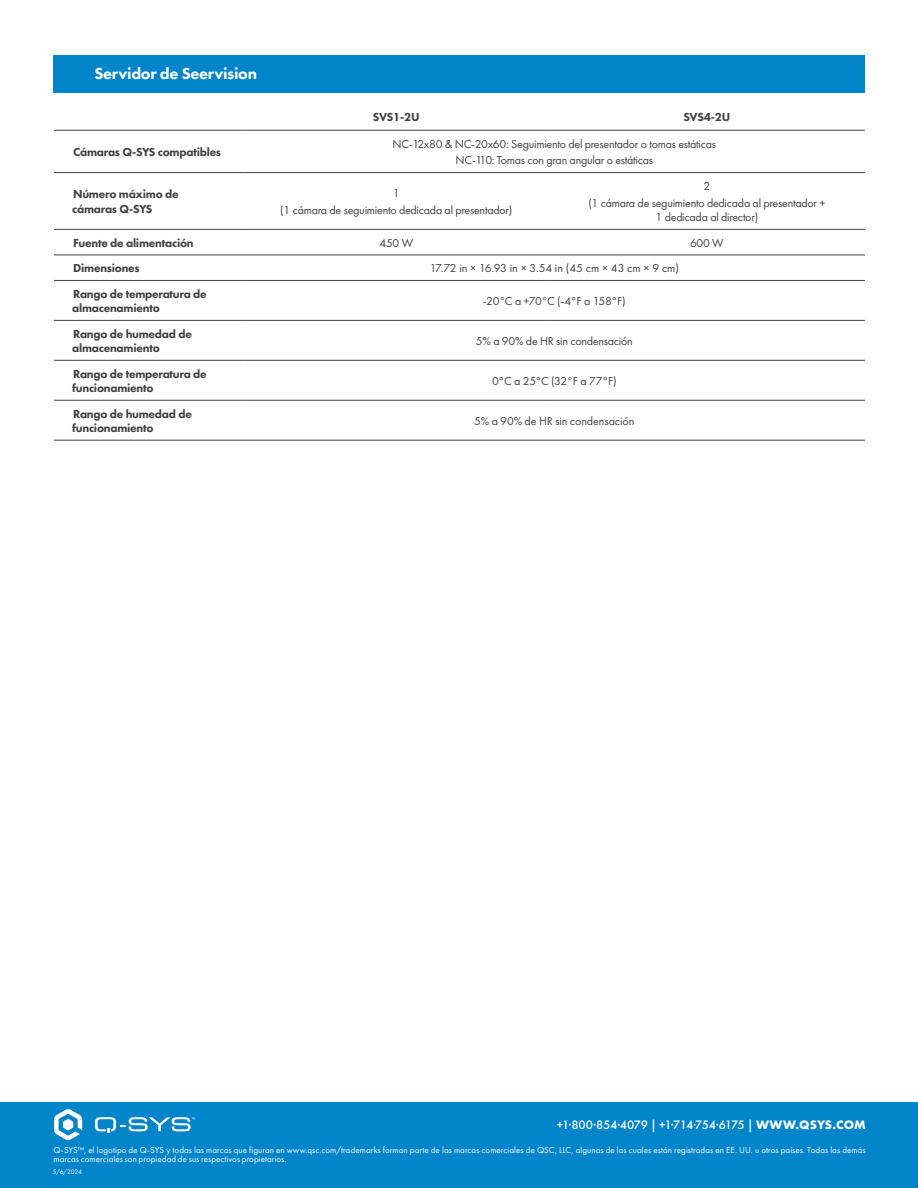
<style>
.page{position:relative;width:918px;height:1188px;background:#fff}
.page>*{position:absolute;margin:0;border:0;box-sizing:border-box;transform-origin:0 0}
.Bullet_Title{font:800 16.5px "Futura PT";letter-spacing:-.02em;color:#fff}
.t1{font:500 12.75px "Futura PT";letter-spacing:-.03em;color:#fff}
.spec_sheet_left_col{font:800 12px/14.4px "Futura PT";letter-spacing:-.02em;color:#414141}
.table_specs_bold{font:12px/14.4px "Futura PT";letter-spacing:-.02em;color:#414141;text-align:center}
.spec_sheet_center{font:12px "Futura PT";letter-spacing:-.005em;color:#414042}
.table_specs_bold-2{font:12px "Futura PT";color:#414141}
.spec_sheet_center-2{font:12px "Futura PT";letter-spacing:-.02em;color:#414141}
.t2{font:9px/9px "Futura PT";letter-spacing:.005em;color:#fff}
.t3{font:6.75px "Futura PT";color:#fff}
.s1{font-weight:700}
</style>
<div class="page">
<div style="left:53px;top:55px;width:812px;height:37px;background:#0084ca"></div>
<div style="left:0;top:1102px;width:918px;height:86px;background:#0084ca"></div>
<svg style="left:54px;top:1109px;width:28px;height:31px"></svg>
<svg style="left:95px;top:1117px;width:100px;height:16px"></svg>
<hr style="left:244px;top:130px;width:305px;height:1px;background:#414141">
<hr style="left:549px;top:130px;width:316px;height:1px;background:#414141">
<hr style="left:54px;top:130px;width:190px;height:1px;background:#414042">
<hr style="left:54px;top:440px;width:190px;height:1px;background:#414042">
<hr style="left:244px;top:440px;width:305px;height:1px;background:#414042">
<hr style="left:549px;top:440px;width:316px;height:1px;background:#414042">
<hr style="left:54px;top:172px;width:190px;height:1px;background:#414042">
<hr style="left:54px;top:229px;width:190px;height:1px;background:#414042">
<hr style="left:54px;top:255px;width:190px;height:1px;background:#414042">
<hr style="left:54px;top:280px;width:190px;height:1px;background:#414042">
<hr style="left:54px;top:320px;width:190px;height:1px;background:#414042">
<hr style="left:54px;top:360px;width:190px;height:1px;background:#414042">
<hr style="left:54px;top:400px;width:190px;height:1px;background:#414042">
<hr style="left:244px;top:172px;width:305px;height:1px;background:#414042">
<hr style="left:549px;top:172px;width:316px;height:1px;background:#414042">
<hr style="left:244px;top:229px;width:305px;height:1px;background:#414042">
<hr style="left:549px;top:229px;width:316px;height:1px;background:#414042">
<hr style="left:244px;top:255px;width:305px;height:1px;background:#414042">
<hr style="left:549px;top:255px;width:316px;height:1px;background:#414042">
<hr style="left:244px;top:280px;width:305px;height:1px;background:#414042">
<hr style="left:549px;top:280px;width:316px;height:1px;background:#414042">
<hr style="left:244px;top:320px;width:305px;height:1px;background:#414042">
<hr style="left:549px;top:320px;width:316px;height:1px;background:#414042">
<hr style="left:244px;top:360px;width:305px;height:1px;background:#414042">
<hr style="left:549px;top:360px;width:316px;height:1px;background:#414042">
<hr style="left:244px;top:400px;width:305px;height:1px;background:#414042">
<hr style="left:549px;top:400px;width:316px;height:1px;background:#414042">
<p class="Bullet_Title" style="left:94px;top:63px;width:164px">Servidor de Seervision</p>
<p class="spec_sheet_left_col" style="left:73px;top:145px;width:150px">Cámaras Q-SYS compatibles</p>
<p class="spec_sheet_left_col" style="left:373px;top:109px;width:48px">SVS1-2U</p>
<p class="spec_sheet_left_col" style="left:683px;top:109px;width:48px">SVS4-2U</p>
<p class="table_specs_bold" style="left:393px;top:136px;width:325px">NC-12x80 &amp; NC-20x60: Seguimiento del presentador o tomas estáticas</p>
<p class="table_specs_bold" style="left:456px;top:153px;width:199px">NC-110: Tomas con gran angular o estáticas</p>
<p class="spec_sheet_left_col" style="left:72px;top:187px;width:108px">Número máximo de cámaras Q-SYS</p>
<p class="table_specs_bold" style="left:393px;top:186px;width:8px">1</p>
<p class="table_specs_bold" style="left:280px;top:203px;width:234px">(1 cámara de seguimiento dedicada al presentador)</p>
<p class="table_specs_bold" style="left:704px;top:179px;width:8px">2</p>
<p class="table_specs_bold" style="left:588px;top:196px;width:239px">(1 cámara de seguimiento dedicada al presentador +<br>1 dedicada al director)</p>
<p class="spec_sheet_left_col" style="left:73px;top:235px;width:122px">Fuente de alimentación</p>
<p class="table_specs_bold" style="left:379px;top:235px;width:35px">450 W</p>
<p class="table_specs_bold" style="left:690px;top:235px;width:35px">600 W</p>
<p class="spec_sheet_left_col" style="left:73px;top:261px;width:68px">Dimensiones</p>
<p class="table_specs_bold-2" style="left:430px;top:261px;width:251px">17.72 in × 16.93 in × 3.54 in (45 cm × 43 cm × 9 cm)</p>
<p class="spec_sheet_left_col" style="left:72px;top:286px;width:136px">Rango de temperatura de almacenamiento</p>
<p class="spec_sheet_center" style="left:483px;top:294px;width:144px">-20°C a +70°C (-4°F a 158°F)</p>
<p class="spec_sheet_left_col" style="left:72px;top:326px;width:121px">Rango de humedad de almacenamiento</p>
<p class="spec_sheet_center-2" style="left:476px;top:334px;width:158px">5% a 90% de HR sin condensación</p>
<p class="spec_sheet_left_col" style="left:72px;top:366px;width:136px">Rango de temperatura de funcionamiento</p>
<p class="spec_sheet_center" style="left:492px;top:374px;width:126px">0°C a 25°C (32°F a 77°F)</p>
<p class="spec_sheet_left_col" style="left:72px;top:406px;width:121px">Rango de humedad de funcionamiento</p>
<p class="spec_sheet_center" style="left:474px;top:414px;width:162px">5% a 90% de HR sin condensación</p>
<p class="t1" style="left:557px;top:1118px;width:310px">+1·800·854·4079 | +1·714·754·6175 | <span class="s1">WWW.QSYS.COM</span></p>
<p class="t2" style="left:54px;top:1146px;width:814px">Q-SYS™, el logotipo de Q-SYS y todas las marcas que figuran en www.qsc.com/trademarks forman parte de las marcas comerciales de QSC, LLC, algunas de las cuales están registradas en EE. UU. u otros países. Todas las demás marcas comerciales son propiedad de sus respectivos propietarios.</p>
<p class="t3" style="left:53px;top:1168px;width:31px">5/6/2024</p>
</div>
